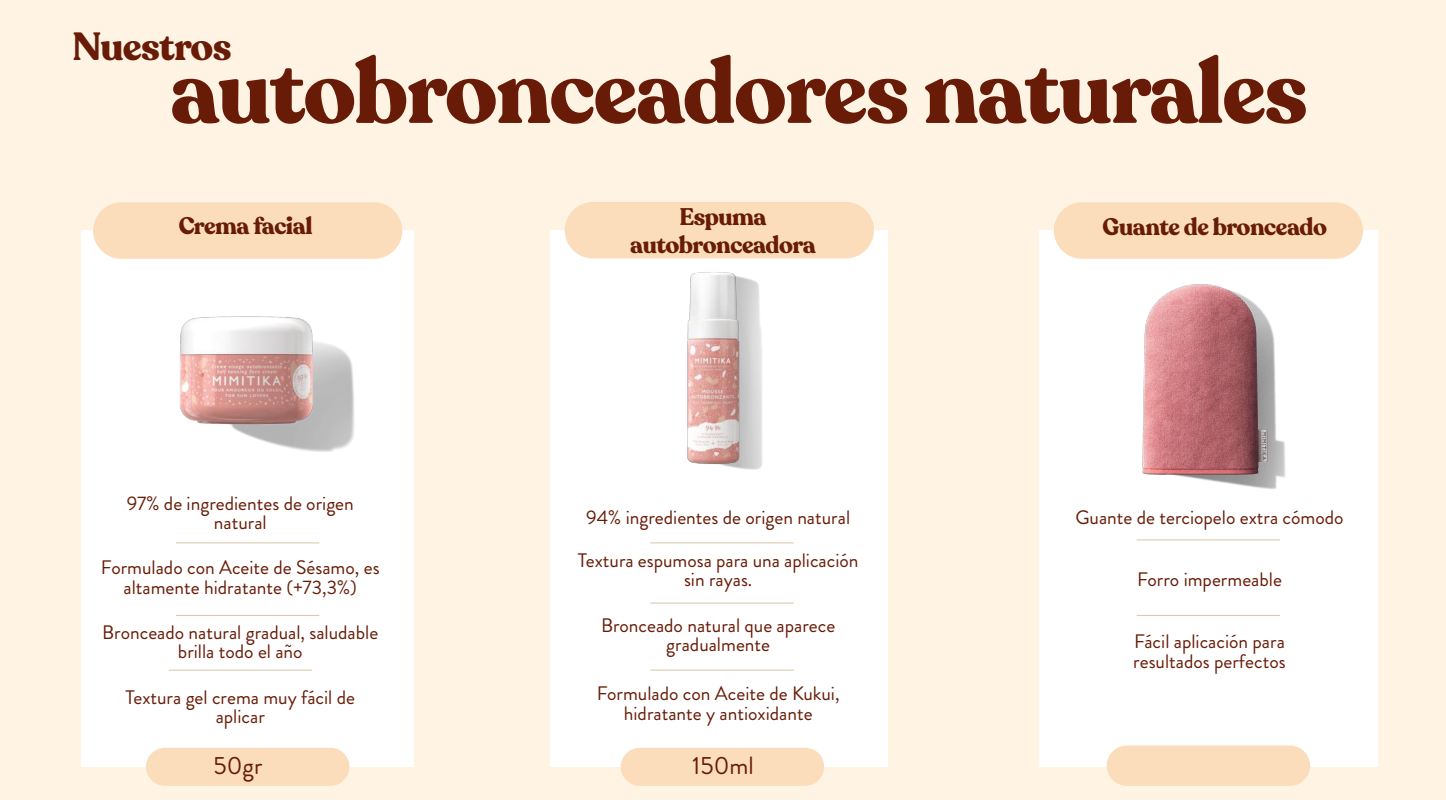
<style>
.page{position:relative;width:1446px;height:800px;background:#fff}
.page>*{position:absolute;margin:0;border:0;box-sizing:border-box;transform-origin:0 0}
.t1{font:700 90px "Recoleta";letter-spacing:-.02em;color:#681c07}
.t2{font:700 38.85px "Recoleta";letter-spacing:-.02em;color:#681c07}
.t3{font:24.9px "Brandon Grotesque";color:#681c07}
.t4{font:700 23.7px/28.5px "Recoleta";letter-spacing:-.02em;color:#681c07;text-align:center}
.t5{font:19.5px/19.5px "Brandon Grotesque";color:#681c07;text-align:center}
</style>
<div class="page">
<div style="left:0;top:0;width:1446px;height:799px;background:#fff4e4"></div>
<div style="left:81px;top:230px;width:333px;height:536px;background:#fff"></div>
<div style="left:93px;top:202px;width:309px;height:57px;background:#fbddbc;border-radius:28px"></div>
<hr style="left:176px;top:542px;width:143px;height:1px;background:#dbc3a8">
<hr style="left:176px;top:615px;width:143px;height:1px;background:#dbc3a8">
<hr style="left:169px;top:669px;width:143px;height:1px;background:#dbc3a8">
<div style="left:146px;top:747px;width:203px;height:38px;background:#fbddbc;border-radius:19px"></div>
<div style="left:550px;top:230px;width:337px;height:536px;background:#fff"></div>
<div style="left:565px;top:202px;width:309px;height:56px;background:#fbddbc;border-radius:28px"></div>
<hr style="left:650px;top:542px;width:144px;height:1px;background:#dbc3a8">
<hr style="left:650px;top:602px;width:144px;height:1px;background:#dbc3a8">
<hr style="left:650px;top:669px;width:144px;height:1px;background:#dbc3a8">
<div style="left:621px;top:747px;width:203px;height:38px;background:#fbddbc;border-radius:19px"></div>
<div style="left:1039px;top:230px;width:338px;height:536px;background:#fff"></div>
<hr style="left:1136px;top:539px;width:144px;height:1px;background:#dbc3a8">
<hr style="left:1136px;top:615px;width:144px;height:1px;background:#dbc3a8">
<div style="left:1106px;top:745px;width:204px;height:40px;background:#fbddbc;border-radius:20px"></div>
<div style="left:1054px;top:202px;width:309px;height:57px;background:#fbddbc;border-radius:28px"></div>
<img style="left:687px;top:272px;width:75px;height:198px">
<img style="left:1142px;top:284px;width:144px;height:205px">
<img style="left:179px;top:316px;width:175px;height:135px">
<p class="t2" style="left:72px;top:22px;width:161px">Nuestros</p>
<p class="t1" style="left:170px;top:34px;width:1139px">autobronceadores naturales</p>
<p class="t4" style="left:179px;top:212px;width:135px">Crema facial</p>
<p class="t4" style="left:630px;top:202px;width:187px">Espuma autobronceadora</p>
<p class="t4" style="left:1102px;top:213px;width:226px">Guante de bronceado</p>
<p class="t5" style="left:127px;top:493px;width:229px">97% de ingredientes de origen natural</p>
<p class="t5" style="left:101px;top:558px;width:280px">Formulado con Aceite de Sésamo, es</p>
<p class="t5" style="left:124px;top:577px;width:235px">altamente hidratante (+73,3%)</p>
<p class="t5" style="left:102px;top:622px;width:277px">Bronceado natural gradual, saludable</p>
<p class="t5" style="left:178px;top:642px;width:126px">brilla todo el año</p>
<p class="t5" style="left:125px;top:687px;width:231px">Textura gel crema muy fácil de aplicar</p>
<p class="t5" style="left:586px;top:507px;width:265px">94% ingredientes de origen natural</p>
<p class="t5" style="left:578px;top:550px;width:282px">Textura espumosa para una aplicación sin rayas.</p>
<p class="t5" style="left:601px;top:615px;width:236px">Bronceado natural que aparece</p>
<p class="t5" style="left:666px;top:634px;width:105px">gradualmente</p>
<p class="t5" style="left:597px;top:684px;width:244px">Formulado con Aceite de Kukui,</p>
<p class="t5" style="left:624px;top:703px;width:190px">hidratante y antioxidante</p>
<p class="t3" style="left:214px;top:747px;width:50px">50gr</p>
<p class="t3" style="left:692px;top:747px;width:63px">150ml</p>
<p class="t5" style="left:1075px;top:507px;width:270px">Guante de terciopelo extra cómodo</p>
<p class="t5" style="left:1137px;top:570px;width:146px">Forro impermeable</p>
<p class="t5" style="left:1134px;top:632px;width:152px">Fácil aplicación para</p>
<p class="t5" style="left:1133px;top:651px;width:154px">resultados perfectos</p>
</div>
